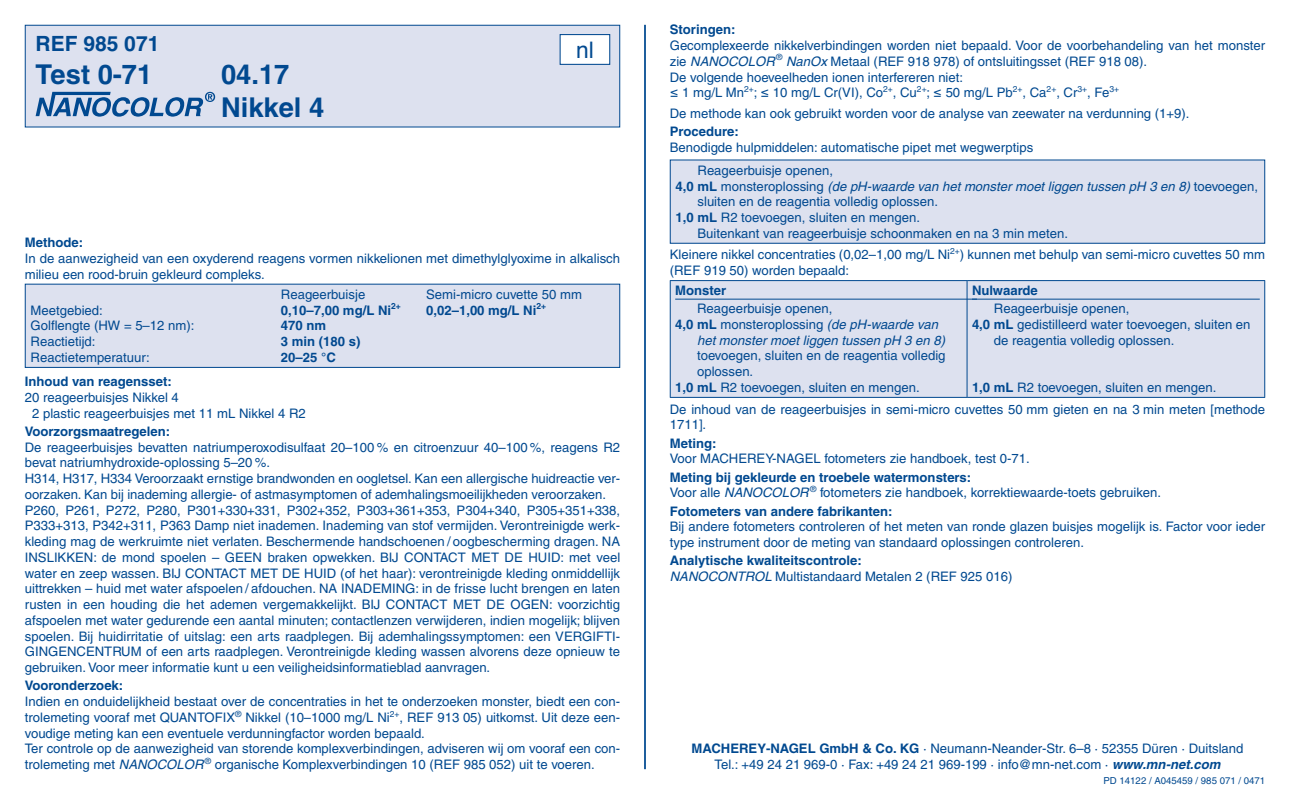
<style>
.page{position:relative;width:1290px;height:794px;background:#fff}
.page>*{position:absolute;margin:0;border:0;box-sizing:border-box;transform-origin:0 0}
.t1{font:700 27.3px/32.9px "Helvetica LT Pro";color:#014990}
.t2{font:22.75px "Helvetica";color:#014990}
.t3{font:700 21px "Helvetica LT Pro";color:#014990}
.t4{font:13.12px/15.8px "Helvetica LT Pro";color:#014990}
.t5{font:700 13.12px "Helvetica LT Pro";color:#014990}
.t6{font:italic 13.12px "Helvetica LT Pro";color:#014990}
.t7{font:9.62px "Helvetica LT Pro";color:#014990}
.s1{font-style:italic}
.s2{font-weight:700;font-style:normal}
.s3{font-style:normal}
.s4{font-weight:700}
.s5{font-weight:700;font-style:italic}
</style>
<div class="page">
<hr style="left:644px;top:25px;width:2px;height:744px;background:#014990">
<div style="left:25px;top:25px;width:595px;height:102px;background:#dde1ef"></div>
<svg style="left:36px;top:92px;width:179px;height:25px"></svg>
<div style="left:25px;top:25px;width:595px;height:102px;border:1px solid #014990"></div>
<div style="left:560px;top:35px;width:50px;height:29px;background:#fff"></div>
<div style="left:560px;top:34px;width:50px;height:31px;border:1px solid #014990"></div>
<div style="left:25px;top:284px;width:595px;height:83px;background:#dde1ef"></div>
<div style="left:25px;top:284px;width:595px;height:84px;border:1px solid #014990"></div>
<div style="left:670px;top:160px;width:595px;height:83px;background:#dde1ef"></div>
<div style="left:670px;top:160px;width:595px;height:84px;border:1px solid #014990"></div>
<div style="left:671px;top:281px;width:593px;height:116px;background:#dde1ef"></div>
<hr style="left:670px;top:280px;width:297px;height:1px;background:#014990">
<hr style="left:670px;top:281px;width:1px;height:116px;background:#014990">
<hr style="left:967px;top:280px;width:298px;height:1px;background:#014990">
<hr style="left:966px;top:281px;width:1px;height:116px;background:#014990">
<hr style="left:1264px;top:281px;width:1px;height:116px;background:#014990">
<hr style="left:670px;top:397px;width:297px;height:1px;background:#014990">
<hr style="left:967px;top:397px;width:298px;height:1px;background:#014990">
<hr style="left:675px;top:299px;width:302px;height:1px;background:#014990">
<hr style="left:972px;top:299px;width:288px;height:1px;background:#014990">
<h3 class="t3" style="left:36px;top:30px;width:125px">REF 985 071</h3>
<h1 class="t1" style="left:36px;top:58px;width:118px">Test 0-71</h1>
<h1 class="t1" style="left:221px;top:58px;width:105px">04.17<br>Nikkel 4</h1>
<h2 class="t2" style="left:576px;top:32px;width:19px">nl</h2>
<p class="t5" style="left:25px;top:234px;width:60px">Methode:</p>
<p class="t4" style="left:25px;top:250px;width:597px">In de aanwezigheid van een oxyderend reagens vormen nikkelionen met dimethylglyoxime in alkalisch milieu een rood-bruin gekleurd compleks.</p>
<p class="t4" style="left:281px;top:286px;width:86px">Reageerbuisje</p>
<p class="t4" style="left:426px;top:286px;width:157px">Semi-micro cuvette 50 mm</p>
<p class="t4" style="left:31px;top:302px;width:74px">Meetgebied:</p>
<p class="t5" style="left:281px;top:302px;width:121px">0,10–7,00 mg/L Ni<sup>2+</sup></p>
<p class="t5" style="left:426px;top:302px;width:121px">0,02–1,00 mg/L Ni<sup>2+</sup></p>
<p class="t4" style="left:31px;top:318px;width:165px">Golflengte (HW = 5–12 nm):</p>
<p class="t5" style="left:281px;top:318px;width:47px">470 nm</p>
<p class="t4" style="left:31px;top:334px;width:66px">Reactietijd:</p>
<p class="t5" style="left:281px;top:333px;width:81px">3 min (180 s)</p>
<p class="t4" style="left:31px;top:349px;width:121px">Reactietemperatuur:</p>
<p class="t5" style="left:281px;top:349px;width:56px">20–25 °C</p>
<p class="t5" style="left:25px;top:373px;width:149px">Inhoud van reagensset:</p>
<p class="t4" style="left:32px;top:389px;width:275px;text-indent:-7px">20 reageerbuisjes Nikkel 4<br>2 plastic reageerbuisjes met 11 mL Nikkel 4 R2</p>
<p class="t5" style="left:25px;top:423px;width:147px">Voorzorgsmaatregelen:</p>
<p class="t4" style="left:25px;top:439px;width:597px">De reageerbuisjes bevatten natriumperoxodisulfaat 20–100 % en citroenzuur 40–100 %, reagens R2 bevat natriumhydroxide-oplossing 5–20 %.<br>H314, H317, H334 Veroorzaakt ernstige brandwonden en oogletsel. Kan een allergische huidreactie ver&shy;oorzaken. Kan bij inademing allergie- of astmasymptomen of ademhalingsmoeilijkheden veroorzaken.<br>P260, P261, P272, P280, P301+330+331, P302+352, P303+361+353, P304+340, P305+351+338, P333+313, P342+311, P363 Damp niet inademen. Inademing van stof vermijden. Verontreinigde werk&shy;kleding mag de werkruimte niet verlaten. Beschermende handschoenen / oogbescherming dragen. NA INSLIKKEN: de mond spoelen – GEEN braken opwekken. BIJ CONTACT MET DE HUID: met veel water en zeep wassen. BIJ CONTACT MET DE HUID (of het haar): verontreinigde kleding onmiddellijk uittrekken – huid met water afspoelen / afdouchen. NA INADEMING: in de frisse lucht brengen en laten rusten in een houding die het ademen vergemakkelijkt. BIJ CONTACT MET DE OGEN: voorzichtig afspoelen met water gedurende een aantal minuten; contactlenzen verwijderen, indien mogelijk; blijven spoelen. Bij huidirritatie of uitslag: een arts raadplegen. Bij ademhalingssymptomen: een VERGIFTI-GINGENCENTRUM of een arts raadplegen. Verontreinigde kleding wassen alvorens deze opnieuw te gebruiken. Voor meer informatie kunt u een veiligheidsinformatieblad aanvragen.</p>
<p class="t5" style="left:25px;top:678px;width:100px">Vooronderzoek:</p>
<p class="t4" style="left:25px;top:693px;width:597px">Indien en onduidelijkheid bestaat over de concentraties in het te onderzoeken monster, biedt een con&shy;trolemeting vooraf met QUANTOFIX<sup>®</sup> Nikkel (10–1000 mg/L Ni<sup>2+</sup>, REF 913 05) uitkomst. Uit deze een&shy;voudige meting kan een eventuele verdunningfactor worden bepaald.<br>Ter controle op de aanwezigheid van storende komplexverbindingen, adviseren wij om vooraf een con&shy;trolemeting met <span class="s1">NANOCOLOR</span> <sup>®</sup> organische Komplexverbindingen 10 (REF 985 052) uit te voeren.</p>
<p class="t5" style="left:670px;top:22px;width:67px">Storingen:</p>
<p class="t4" style="left:670px;top:37px;width:597px">Gecomplexeerde nikkelverbindingen worden niet bepaald. Voor de voorbehandeling van het monster zie <span class="s1">NANOCOLOR</span> <sup>®</sup> <span class="s1">NanOx</span> Metaal (REF 918 978) of ontsluitingsset (REF 918 08).<br>De volgende hoeveelheden ionen interfereren niet:<br>≤ 1 mg/L Mn<sup>2+</sup>; ≤ 10 mg/L Cr(VI), Co<sup>2+</sup>, Cu<sup>2+</sup>; ≤ 50 mg/L Pb<sup>2+</sup>, Ca<sup>2+</sup>, Cr<sup>3+</sup>, Fe<sup>3+</sup></p>
<p class="t4" style="left:670px;top:105px;width:521px">De methode kan ook gebruikt worden voor de analyse van zeewater na verdunning (1+9).</p>
<p class="t5" style="left:670px;top:124px;width:71px">Procedure:</p>
<p class="t4" style="left:697px;top:136px;width:337px;line-height:22.9px;text-indent:-28px">Benodigde hulpmiddelen: automatische pipet met wegwerptips<br>Reageerbuisje openen,</p>
<p class="t6" style="left:676px;top:178px;width:584px"><span class="s2">4,0 mL</span> <span class="s3">monsteroplossing</span> (de pH-waarde van het monster moet liggen tussen pH 3 en 8) <span class="s3">toevoegen,</span></p>
<p class="t4" style="left:697px;top:194px;width:242px">sluiten en de reagentia volledig oplossen.</p>
<p class="t4" style="left:676px;top:210px;width:246px"><span class="s4">1,0 mL</span> R2 toevoegen, sluiten en mengen.</p>
<p class="t4" style="left:697px;top:225px;width:372px">Buitenkant van reageerbuisje schoonmaken en na 3 min meten.</p>
<p class="t4" style="left:670px;top:247px;width:597px">Kleinere nikkel concentraties (0,02–1,00 mg/L Ni<sup>2+</sup>) kunnen met behulp van semi-micro cuvettes 50 mm (REF 919 50) worden bepaald:</p>
<p class="t5" style="left:675px;top:282px;width:53px">Monster</p>
<p class="t4" style="left:697px;top:301px;width:137px">Reageerbuisje openen,</p>
<p class="t4" style="left:675px;top:316px;width:264px"><span class="s4">4,0 mL</span> monsteroplossing <span class="s1">(de pH-waarde van</span></p>
<p class="t6" style="left:697px;top:332px;width:250px">het monster moet liggen tussen pH 3 en 8)</p>
<p class="t4" style="left:697px;top:348px;width:250px">toevoegen, sluiten en de reagentia volledig</p>
<p class="t4" style="left:697px;top:364px;width:58px">oplossen.</p>
<p class="t4" style="left:675px;top:379px;width:246px"><span class="s4">1,0 mL</span> R2 toevoegen, sluiten en mengen.</p>
<p class="t5" style="left:972px;top:282px;width:67px">Nulwaarde</p>
<p class="t4" style="left:994px;top:301px;width:137px">Reageerbuisje openen,</p>
<p class="t4" style="left:972px;top:316px;width:280px"><span class="s4">4,0 mL</span> gedistilleerd water toevoegen, sluiten en</p>
<p class="t4" style="left:994px;top:332px;width:182px">de reagentia volledig oplossen.</p>
<p class="t4" style="left:670px;top:376px;width:597px;line-height:21.5px;text-indent:302px"><span class="s4">1,0 mL</span> R2 toevoegen, sluiten en mengen.<br>De inhoud van de reageerbuisjes in semi-micro cuvettes 50 mm gieten en na 3 min meten [methode</p>
<p class="t4" style="left:670px;top:417px;width:38px">1711].</p>
<p class="t5" style="left:670px;top:435px;width:48px">Meting:</p>
<p class="t4" style="left:670px;top:451px;width:361px">Voor MACHEREY-NAGEL fotometers zie handboek, test 0-71.</p>
<p class="t4" style="left:670px;top:469px;width:493px"><span class="s4">Meting bij gekleurde en troebele watermonsters:<br></span>Voor alle <span class="s1">NANOCOLOR</span> <sup>®</sup> fotometers zie handboek, korrektiewaarde-toets gebruiken.</p>
<p class="t5" style="left:670px;top:503px;width:224px">Fotometers van andere fabrikanten:</p>
<p class="t4" style="left:670px;top:519px;width:597px">Bij andere fotometers controleren of het meten van ronde glazen buisjes mogelijk is. Factor voor ieder type instrument door de meting van standaard oplossingen controleren.</p>
<p class="t4" style="left:670px;top:553px;width:344px"><span class="s4">Analytische kwaliteitscontrole:<br></span><span class="s1">NANOCONTROL</span> Multistandaard Metalen 2 (REF 925 016)</p>
<p class="t4" style="left:691px;top:741px;width:553px;text-align:center"><span class="s4">MACHEREY-NAGEL GmbH &amp; Co. KG</span> · Neumann-Neander-Str. 6–8 · 52355 Düren · Duitsland<br>Tel.: +49 24 21 969-0 · Fax: +49 24 21 969-199 · info@mn-net.com · <span class="s5">www.mn-net.com</span></p>
<p class="t7" style="left:1103px;top:774px;width:163px">PD 14122 / A045459 / 985 071 / 0471</p>
</div>
